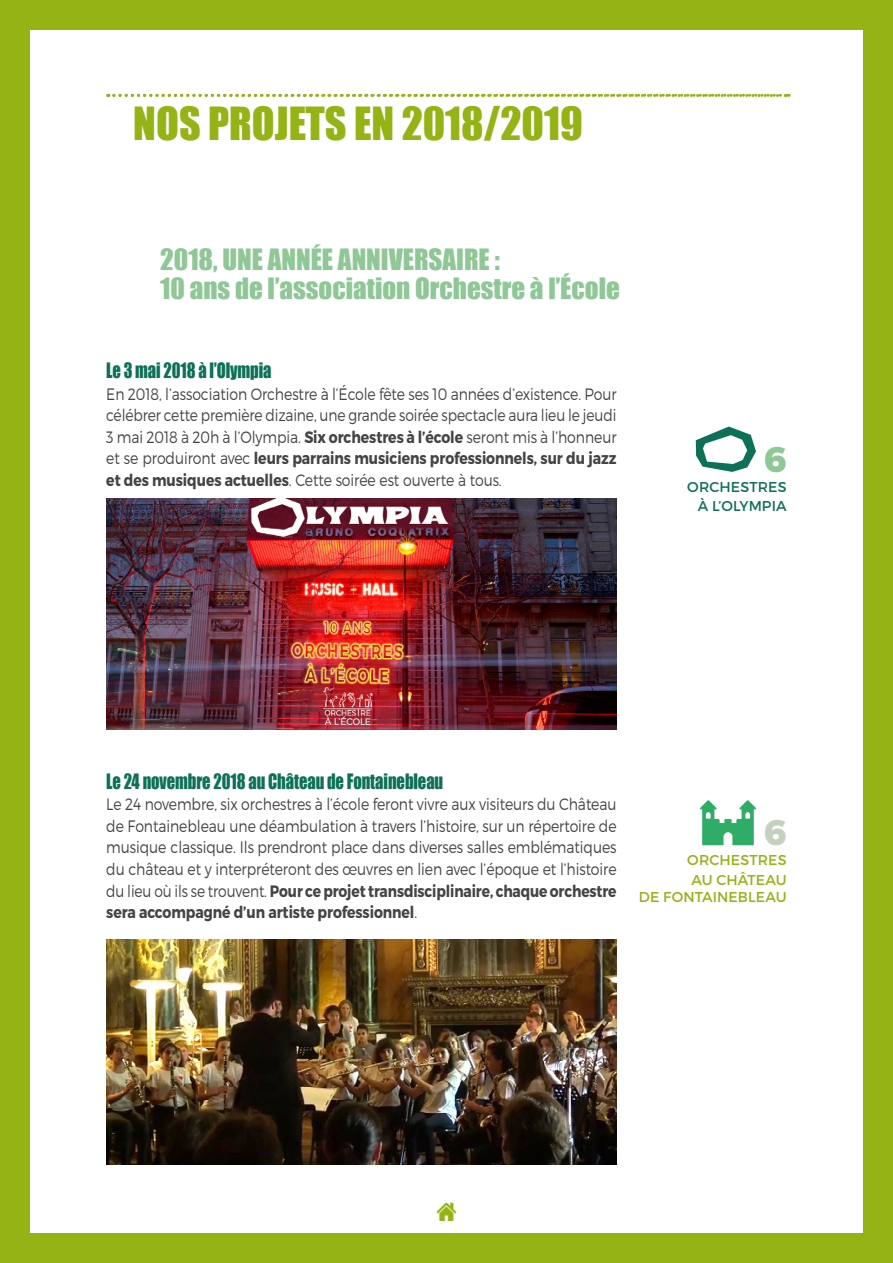
<style>
.page{position:relative;width:893px;height:1263px;background:#fff}
.page>*{position:absolute;margin:0;border:0;box-sizing:border-box;transform-origin:0 0}
.Titre_1_vert{font:42px "Impact";color:#94b314}
.chiffres_clés{font:800 35.55px "Montserrat";color:#8fc796}
.chiffres_clés-2{font:800 35.55px "Montserrat";color:#c4d1bf}
.Titre_2_vert{font:27px/28.5px "Impact";color:#8fc796}
.titre_3{font:19.5px "Impact";letter-spacing:-.005em;color:#0d7057;scale:.85 1}
.texte_courant{font:300 16.5px/21.6px "Montserrat";letter-spacing:-.005em;color:#454444;text-align:justify;scale:.85 1}
.chiffres_clés-3{font:14.25px/17.1px "Montserrat";letter-spacing:.005em;color:#94b314;text-align:right}
.chiffres_clés-4{font:14.25px "Montserrat";letter-spacing:.005em;color:#0d7057}
.s1{font-weight:700}
</style>
<div class="page">
<img style="left:106px;top:498px;width:511px;height:232px">
<img style="left:106px;top:940px;width:511px;height:224px">
<svg style="left:108px;top:94px;width:681px;height:3px"></svg>
<svg style="left:696px;top:426px;width:60px;height:46px"></svg>
<svg style="left:700px;top:800px;width:56px;height:45px"></svg>
<div style="left:0;top:0;width:893px;height:1263px;border:30px solid #94b314"></div>
<p class="Titre_1_vert" style="left:133px;top:90px;width:451px">NOS PROJETS EN 2018/2019</p>
<p class="Titre_2_vert" style="left:160px;top:244px;width:461px">2018, UNE ANNÉE ANNIVERSAIRE :<br>10 ans de l’association Orchestre à l’École</p>
<p class="titre_3" style="left:106px;top:355px;width:196px">Le 3 mai 2018 à l’Olympia</p>
<p class="texte_courant" style="left:106px;top:383px;width:602px">En 2018, l’association Orchestre à l’École fête ses 10 années d’existence. Pour célébrer cette première dizaine, une grande soirée spectacle aura lieu le jeudi 3 mai 2018 à 20h à l’Olympia. <span class="s1">Six orchestres à l’école</span> seront mis à l’honneur et se produiront avec <span class="s1">leurs parrains musiciens professionnels, sur du jazz et des musiques actuelles</span>. Cette soirée est ouverte à tous.</p>
<p class="chiffres_clés" style="left:764px;top:437px;width:24px">6</p>
<p class="chiffres_clés-4" style="left:687px;top:478px;width:101px">ORCHESTRES</p>
<p class="chiffres_clés-4" style="left:698px;top:498px;width:90px">À L’OLYMPIA</p>
<p class="titre_3" style="left:106px;top:766px;width:398px">Le 24 novembre 2018 au Château de Fontainebleau</p>
<p class="texte_courant" style="left:106px;top:793px;width:602px">Le 24 novembre, six orchestres à l’école feront vivre aux visiteurs du Château de Fontainebleau une déambulation à travers l’histoire, sur un répertoire de musique classique. Ils prendront place dans diverses salles emblématiques du château et y interpréteront des œuvres en lien avec l’époque et l’histoire du lieu où ils se trouvent. <span class="s1">Pour ce projet transdisciplinaire, chaque orchestre sera accompagné d’un artiste professionnel</span>.</p>
<p class="chiffres_clés-2" style="left:764px;top:810px;width:24px">6</p>
<p class="chiffres_clés-3" style="left:687px;top:851px;width:101px">ORCHESTRES</p>
<p class="chiffres_clés-3" style="left:639px;top:871px;width:149px">AU CHÂTEAU<br>DE FONTAINEBLEAU</p>
</div>
